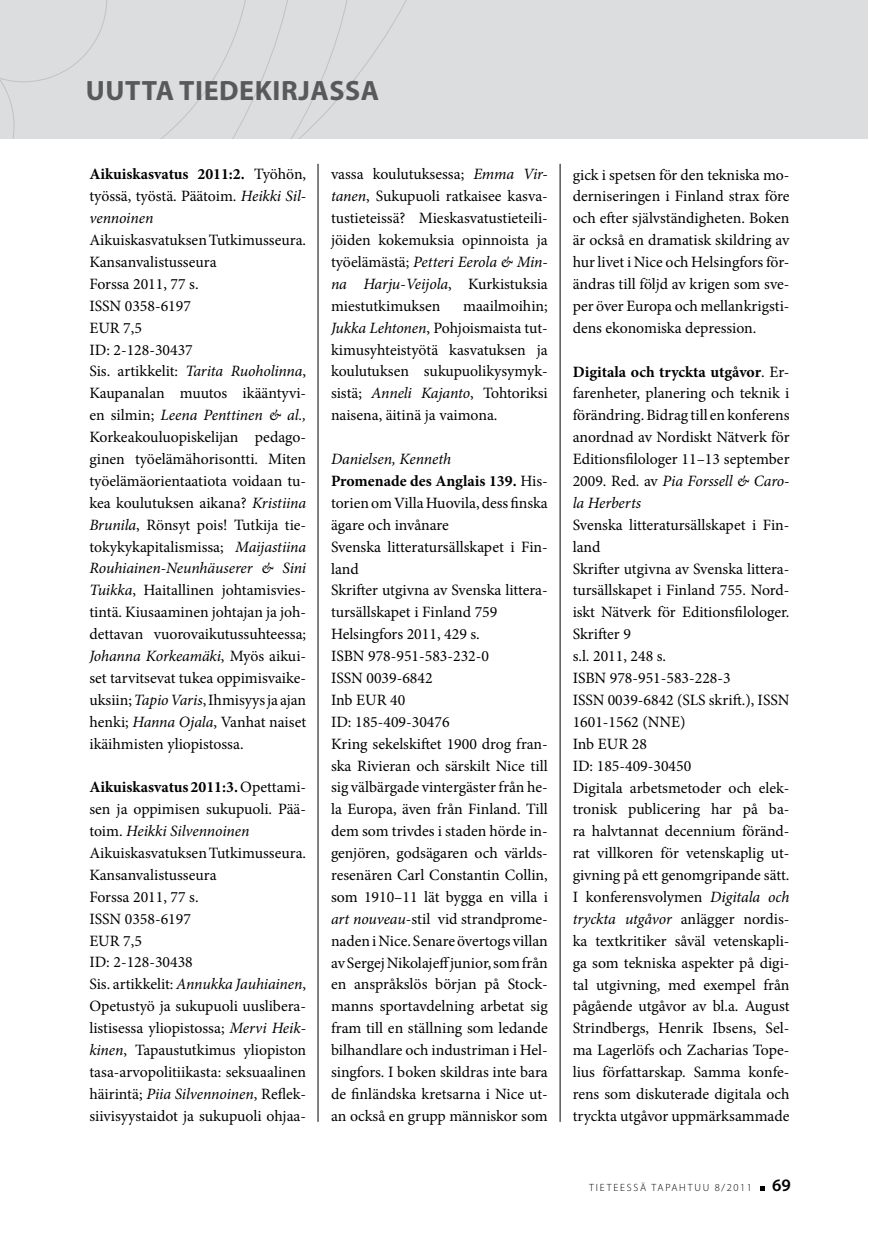
<style>
.page{position:relative;width:869px;height:1241px;background:#fff}
.page>*{position:absolute;margin:0;border:0;box-sizing:border-box;transform-origin:0 0}
.t1{font:700 28px "Myriad Pro";letter-spacing:.02em;color:#58595b}
.t2{font:15.75px/21.9px "Minion Pro";color:#000;text-align:justify}
.t3{font:300 10.5px "Myriad Pro";letter-spacing:.17em;color:#000}
.s1{font-weight:700}
.s2{font-style:italic}
.s3{font-weight:600;font-size:17.5px}
</style>
<div class="page">
<svg style="left:760px;top:1186px;width:4px;height:4px"></svg>
<hr style="left:559px;top:164px;width:1px;height:957px;background:#000">
<hr style="left:317px;top:164px;width:1px;height:957px;background:#000">
<div style="left:0;top:0;width:867px;height:139px;background:#dcddde"></div>
<svg style="left:302px;top:0;width:56px;height:137px"></svg>
<svg style="left:0;top:0;width:302px;height:139px"></svg>
<h1 class="t1" style="left:86px;top:73px;width:295px">UUTTA TIEDEKIRJASSA</h1>
<p class="t2" style="left:89px;top:163px;width:218px"><span class="s1">Aikuiskasvatus 2011:2.</span> Työhön, työssä, työstä. Päätoim. <span class="s2">Heikki Sil&shy;vennoinen</span></p>
<p class="t2" style="left:89px;top:229px;width:218px;text-align:left">Aikuiskasvatuksen Tutkimusseura.<br>Kansanvalistusseura<br>Forssa 2011, 77 s.<br>ISSN 0358-6197<br>EUR 7,5<br>ID: 2-128-30437<br>Sis. artikkelit: <span class="s2">Tarita Ruoholinna</span>,<br>Kaupanalan muutos ikääntyvi&shy;en silmin; <span class="s2">Leena Penttinen &amp; al.,<br></span>Korkeakouluopiskelijan pedago&shy;ginen työelämähorisontti. Miten työelämäorientaatiota voidaan tu&shy;kea koulutuksen aikana? <span class="s2">Kristiina<br>Brunila</span>, Rönsyt pois! Tutkija tie&shy;tokykykapitalismissa; <span class="s2">Maijastiina<br>Rouhiainen-Neunhäuserer &amp; Sini<br>Tuikka</span>, Haitallinen johtamisvies&shy;tintä. Kiusaaminen johtajan ja joh&shy;dettavan vuorovaikutussuhteessa;<br><span class="s2">Johanna Korkeamäki</span>, Myös aikui&shy;set tarvitsevat tukea oppimisvaike&shy;uksiin; <span class="s2">Tapio Varis</span>, Ihmisyys ja ajan henki; <span class="s2">Hanna Ojala</span>, Vanhat naiset ikäihmisten yliopistossa.</p>
<p class="t2" style="left:89px;top:776px;width:218px;text-align:left"><span class="s1">Aikuiskasvatus 2011:3.</span> Opettami&shy;sen ja oppimisen sukupuoli. Pää&shy;toim. <span class="s2">Heikki Silvennoinen<br></span>Aikuiskasvatuksen Tutkimusseura.<br>Kansanvalistusseura<br>Forssa 2011, 77 s.<br>ISSN 0358-6197<br>EUR 7,5<br>ID: 2-128-30438<br>Sis. artikkelit: <span class="s2">Annukka Jauhiainen</span>,<br>Opetustyö ja sukupuoli uuslibera&shy;listisessa yliopistossa; <span class="s2">Mervi Heik&shy;kinen</span>, Tapaustutkimus yliopiston tasa-arvopolitiikasta: seksuaalinen häirintä; <span class="s2">Piia Silvennoinen</span>, Reflek&shy;siivisyystaidot ja sukupuoli ohjaa-</p>
<p class="t2" style="left:331px;top:163px;width:218px">vassa koulutuksessa; <span class="s2">Emma Vir&shy;tanen</span>, Sukupuoli ratkaisee kasva&shy;tustieteissä? Mieskasvatustieteili&shy;jöiden kokemuksia opinnoista ja työelämästä; <span class="s2">Petteri Eerola &amp; Min&shy;na Harju-Veijola</span>, Kurkistuksia miestutkimuksen</p>
<p class="t2" style="left:331px;top:295px;width:218px;text-indent:132px">maailmoihin; <span class="s2">Jukka Lehtonen</span>, Pohjoismaista tut&shy;kimusyhteistyötä kasvatuksen ja koulutuksen sukupuolikysymyk&shy;sistä; <span class="s2">Anneli Kajanto</span>, Tohtoriksi naisena, äitinä ja vaimona.</p>
<p class="t2" style="left:331px;top:448px;width:218px;text-align:left"><span class="s2">Danielsen, Kenneth<br></span><span class="s1">Promenade des Anglais 139.</span> His&shy;torien om Villa Huovila, dess finska ägare och invånare<br>Svenska litteratursällskapet i Fin&shy;land<br>Skrifter utgivna av Svenska littera&shy;tursällskapet i Finland 759<br>Helsingfors 2011, 429 s.<br>ISBN 978-951-583-232-0<br>ISSN 0039-6842<br>Inb EUR 40<br>ID: 185-409-30476<br>Kring sekelskiftet 1900 drog fran&shy;ska Rivieran och särskilt Nice till sig välbärgade vintergäster från he&shy;la Europa, även från Finland. Till dem som trivdes i staden hörde in&shy;genjören, godsägaren och världs&shy;resenären Carl Constantin Collin, som 1910–11 lät bygga en villa i <span class="s2">art nouveau</span>-stil vid strandprome&shy;naden i Nice. Senare övertogs villan av Sergej Nikolajeff junior, som från en anspråkslös början på Stock&shy;manns sportavdelning arbetat sig fram till en ställning som ledande bilhandlare och industriman i Hel&shy;singfors. I boken skildras inte bara de finländska kretsarna i Nice ut&shy;an också en grupp människor som</p>
<p class="t2" style="left:572px;top:164px;width:218px">gick i spetsen för den tekniska mo&shy;derniseringen i Finland strax före och efter självständigheten. Boken är också en dramatisk skildring av hur livet i Nice och Helsingfors för&shy;ändras till följd av krigen som sve&shy;per över Europa och mellankrigsti&shy;dens ekonomiska depression.</p>
<p class="t2" style="left:572px;top:360px;width:218px"><span class="s1">Digitala och tryckta utgåvor</span>. Er&shy;farenheter, planering och teknik i förändring. Bidrag till en konferens anordnad av Nordiskt Nätverk för Editionsfilologer 11–13 september 2009. Red. av <span class="s2">Pia Forssell &amp; Caro&shy;la Herberts</span></p>
<p class="t2" style="left:572px;top:514px;width:218px;text-align:left">Svenska litteratursällskapet i Fin&shy;land<br>Skrifter utgivna av Svenska littera&shy;tursällskapet i Finland 755. Nord&shy;iskt Nätverk för Editionsfilologer.<br>Skrifter 9<br>s.l. 2011, 248 s.<br>ISBN 978-951-583-228-3<br>ISSN 0039-6842 (SLS skrift.), ISSN<br>1601-1562 (NNE)<br>Inb EUR 28<br>ID: 185-409-30450<br>Digitala arbetsmetoder och elek&shy;tronisk publicering har på ba&shy;ra halvtannat decennium föränd&shy;rat villkoren för vetenskaplig ut&shy;givning på ett genomgripande sätt.<br>I konferensvolymen <span class="s2">Digitala och tryckta utgåvor</span> anlägger nordis&shy;ka textkritiker såväl vetenskapli&shy;ga som tekniska aspekter på digi&shy;tal utgivning, med exempel från pågående utgåvor av bl.a. August<br>Strindbergs, Henrik Ibsens, Sel&shy;ma Lagerlöfs och Zacharias Tope&shy;lius författarskap. Samma konfe&shy;rens som diskuterade digitala och tryckta utgåvor uppmärksammade</p>
<p class="t3" style="left:589px;top:1181px;width:203px">TIETEESSÄ TAPAHTUU 8/2011 <span class="s3">69</span></p>
</div>
